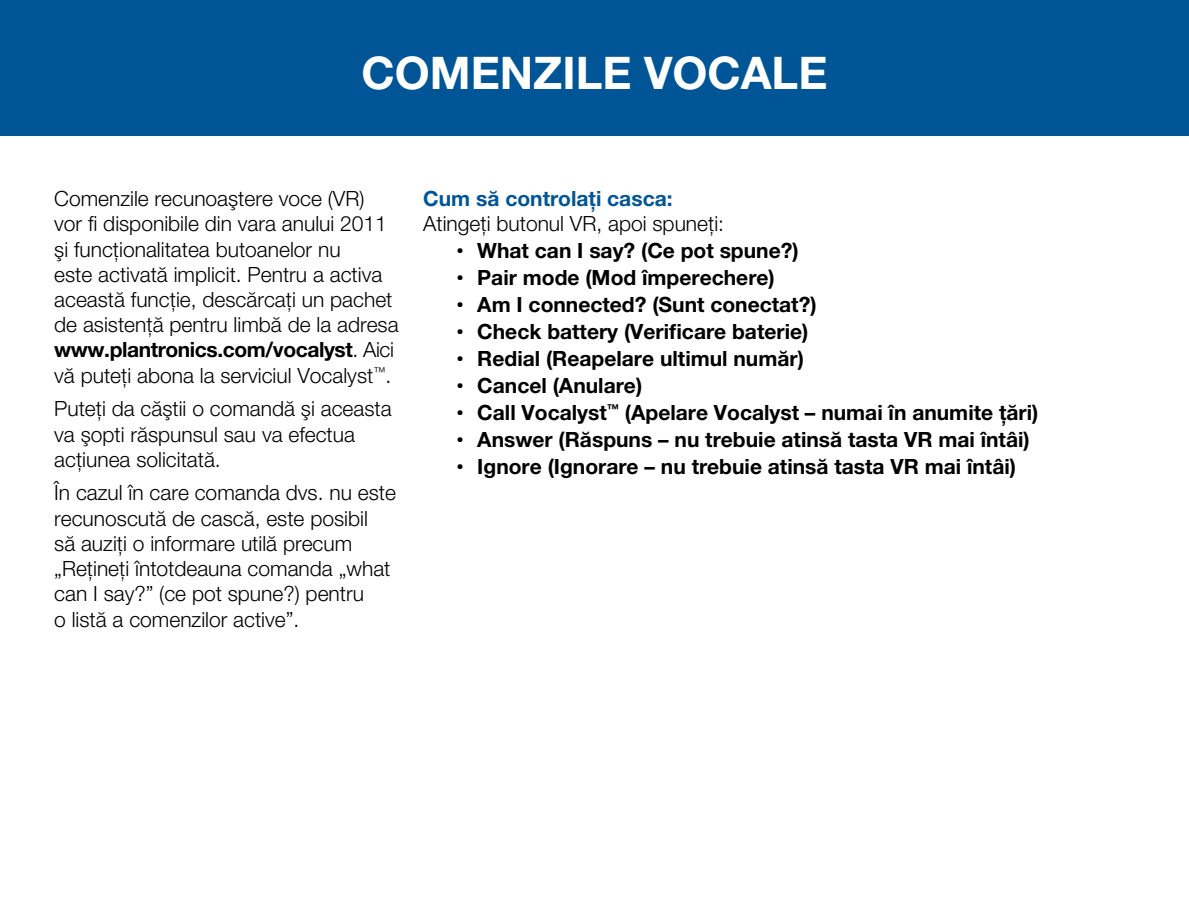
<style>
.page{position:relative;width:1189px;height:919px;background:#fff}
.page>*{position:absolute;margin:0;border:0;box-sizing:border-box;transform-origin:0 0}
.t1{font:700 45px "Helvetica Neue CELT";color:#fff}
.t2{font:300 21px/25.2px "Helvetica Neue CELT";color:#000}
.t3{font:700 21px "Helvetica Neue CELT";color:#000}
.t4{font:700 21px "Helvetica Neue CELT";color:#005596}
.s1{font-weight:700}
.s2{font-family:"Gesta";font-weight:500;font-size:22.5px}
</style>
<div class="page">
<div style="left:0;top:0;width:1188px;height:136px;background:#005596"></div>
<h1 class="t1" style="left:361px;top:45px;width:467px">COMENZILE VOCALE</h1>
<p class="t2" style="left:54px;top:186px;width:346px">Comenzile recunoaştere voce (VR)<br>vor fi disponibile din vara anului 2011 şi funcţionalitatea butoanelor nu<br>este activată implicit. Pentru a activa această funcţie, descărcaţi un pachet de asistenţă pentru limbă de la adresa <span class="s1">www.plantronics.com/vocalyst</span>. Aici vă puteţi abona la serviciul Vocalyst<sup>™</sup>.</p>
<p class="t2" style="left:54px;top:396px;width:339px">Puteţi da căştii o comandă şi aceasta va şopti răspunsul sau va efectua acţiunea solicitată.</p>
<p class="t2" style="left:54px;top:480px;width:343px">În cazul în care comanda dvs. nu este recunoscută de cască, este posibil<br>să auziţi o informare utilă precum „Reţineţi întotdeauna comanda „what can I say?” (ce pot spune?) pentru<br>o listă a comenzilor active”.</p>
<p class="t4" style="left:423px;top:185px;width:251px">Cum să controlaţi casca:</p>
<p class="t2" style="left:423px;top:210px;width:302px">Atingeţi butonul VR, apoi spuneţi:</p>
<p class="t3" style="left:455px;top:237px;width:344px"><span class="s2">•</span> What can I say? (Ce pot spune?)</p>
<p class="t3" style="left:455px;top:264px;width:320px"><span class="s2">•</span> Pair mode (Mod împerechere)</p>
<p class="t3" style="left:455px;top:291px;width:362px"><span class="s2">•</span> Am I connected? (Sunt conectat?)</p>
<p class="t3" style="left:455px;top:318px;width:354px"><span class="s2">•</span> Check battery (Verificare baterie)</p>
<p class="t3" style="left:455px;top:345px;width:350px"><span class="s2">•</span> Redial (Reapelare ultimul număr)</p>
<p class="t3" style="left:455px;top:372px;width:188px"><span class="s2">•</span> Cancel (Anulare)</p>
<p class="t3" style="left:455px;top:399px;width:584px"><span class="s2">•</span> Call Vocalyst<sup>™</sup> (Apelare Vocalyst – numai în anumite ţări)</p>
<p class="t3" style="left:455px;top:426px;width:575px"><span class="s2">•</span> Answer (Răspuns – nu trebuie atinsă tasta VR mai întâi)</p>
<p class="t3" style="left:455px;top:453px;width:562px"><span class="s2">•</span> Ignore (Ignorare – nu trebuie atinsă tasta VR mai întâi)</p>
</div>
